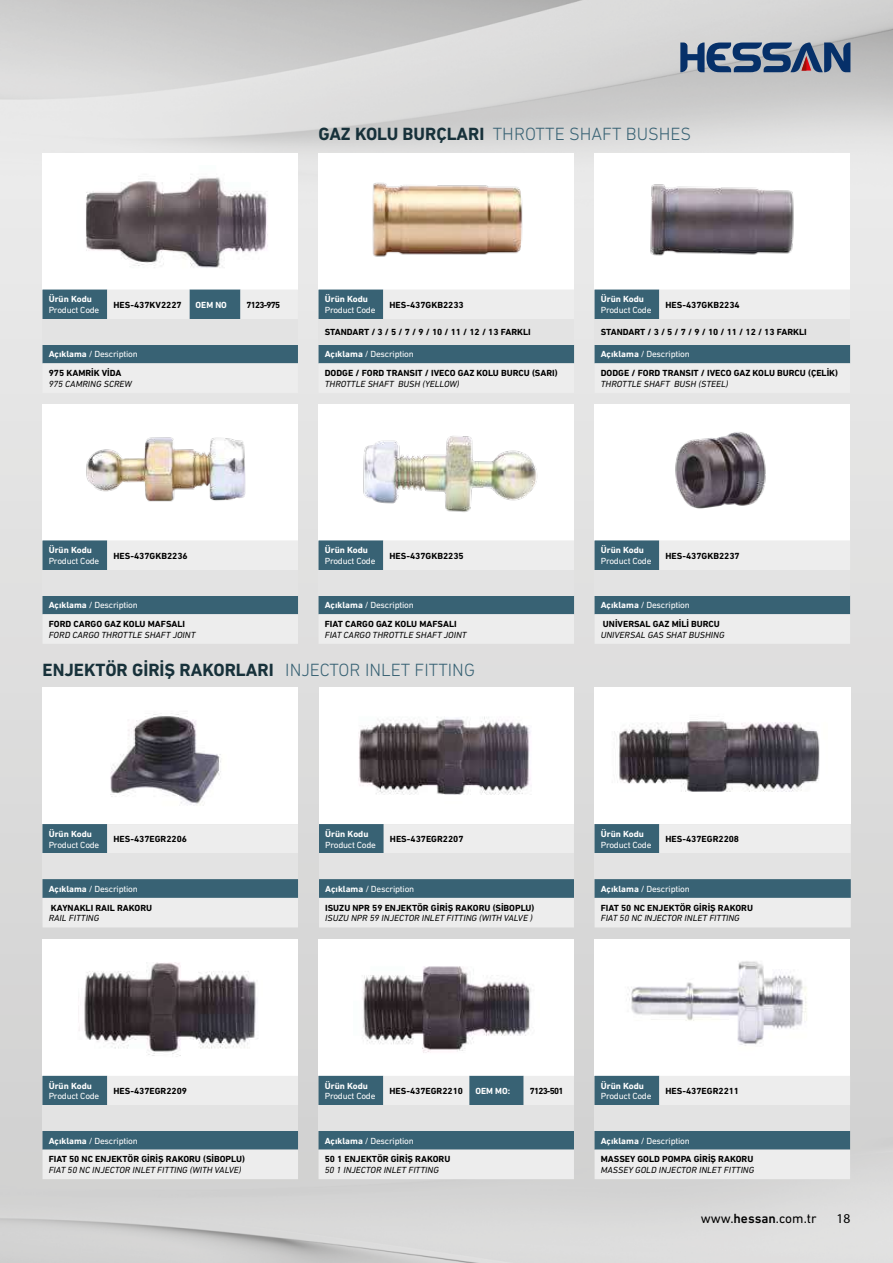
<style>
.page{position:relative;width:893px;height:1263px;background:#fff}
.page>*{position:absolute;margin:0;border:0;box-sizing:border-box;transform-origin:0 0}
.t1{font:700 18px "DIN Next LT Pro";color:#17313a}
.t2{font:300 18px "DIN Next LT Pro";color:#386274}
.t3{font:13.5px "DIN Next LT Pro";color:#000}
.t4{font:13.5px "Myriad Pro";color:#000}
.t5{font:700 9px/18.8px "DIN Next LT Pro";color:#000}
.t6{font:italic 9px "DIN Next LT Pro";color:#000}
.t7{font:9px "DIN Next LT Pro";letter-spacing:-.025em;color:#fff}
.t8{font:700 9px "DIN Next LT Pro";color:#fff}
.s1{font-weight:700;color:#17313a}
.s2{color:#fff}
.s3{font-weight:400;color:#fff}
.s4{font-weight:300;color:#386274}
.s5{font-weight:500}
</style>
<div class="page">
<img style="left:0;top:0;width:893px;height:1263px">
<svg style="left:680px;top:43px;width:170px;height:29px;background:#566b8c"></svg>
<div style="left:43px;top:153px;width:255px;height:137px;background:#fff"></div>
<svg style="left:43px;top:290px;width:255px;height:103px;background:#a3b4bb"></svg>
<div style="left:43px;top:319px;width:255px;height:26px;background:#e3e3e3"></div>
<img style="left:86px;top:177px;width:182px;height:91px">
<div style="left:595px;top:404px;width:255px;height:136px;background:#fff"></div>
<svg style="left:595px;top:540px;width:255px;height:104px;background:#b2bfc5"></svg>
<div style="left:595px;top:570px;width:255px;height:25px;background:#e3e3e3"></div>
<img style="left:675px;top:432px;width:91px;height:77px">
<div style="left:319px;top:404px;width:255px;height:136px;background:#fff"></div>
<svg style="left:319px;top:540px;width:255px;height:104px;background:#b2bfc5"></svg>
<div style="left:319px;top:570px;width:255px;height:25px;background:#e3e3e3"></div>
<img style="left:363px;top:436px;width:175px;height:76px">
<div style="left:595px;top:153px;width:255px;height:137px;background:#fff"></div>
<svg style="left:595px;top:290px;width:255px;height:103px;background:#b1bfc4"></svg>
<div style="left:595px;top:319px;width:255px;height:26px;background:#e3e3e3"></div>
<img style="left:650px;top:184px;width:144px;height:72px">
<div style="left:319px;top:153px;width:255px;height:137px;background:#fff"></div>
<svg style="left:319px;top:290px;width:255px;height:103px;background:#b1bfc4"></svg>
<div style="left:319px;top:319px;width:255px;height:26px;background:#e3e3e3"></div>
<img style="left:372px;top:182px;width:151px;height:75px">
<div style="left:43px;top:404px;width:255px;height:136px;background:#fff"></div>
<svg style="left:43px;top:540px;width:255px;height:104px;background:#b2bfc5"></svg>
<div style="left:43px;top:570px;width:255px;height:25px;background:#e3e3e3"></div>
<img style="left:86px;top:437px;width:160px;height:65px">
<div style="left:43px;top:939px;width:255px;height:137px;background:#fff"></div>
<svg style="left:43px;top:1076px;width:255px;height:103px;background:#b0bec4"></svg>
<div style="left:43px;top:1105px;width:255px;height:26px;background:#e3e3e3"></div>
<img style="left:79px;top:962px;width:179px;height:95px">
<div style="left:319px;top:688px;width:255px;height:136px;background:#fff"></div>
<svg style="left:319px;top:824px;width:255px;height:103px;background:#b0bec4"></svg>
<div style="left:319px;top:854px;width:255px;height:25px;background:#e3e3e3"></div>
<img style="left:358px;top:716px;width:173px;height:79px">
<div style="left:595px;top:688px;width:256px;height:136px;background:#fff"></div>
<svg style="left:595px;top:824px;width:256px;height:103px;background:#b0bec4"></svg>
<div style="left:595px;top:854px;width:256px;height:25px;background:#e3e3e3"></div>
<img style="left:614px;top:721px;width:206px;height:71px">
<div style="left:43px;top:688px;width:255px;height:136px;background:#fff"></div>
<svg style="left:43px;top:824px;width:255px;height:103px;background:#b0bec4"></svg>
<div style="left:43px;top:854px;width:255px;height:25px;background:#e3e3e3"></div>
<img style="left:110px;top:713px;width:111px;height:93px">
<div style="left:319px;top:939px;width:255px;height:137px;background:#fff"></div>
<svg style="left:319px;top:1076px;width:255px;height:103px;background:#a1b3ba"></svg>
<div style="left:319px;top:1105px;width:255px;height:26px;background:#e3e3e3"></div>
<img style="left:362px;top:966px;width:169px;height:87px">
<div style="left:595px;top:939px;width:255px;height:137px;background:#fff"></div>
<svg style="left:595px;top:1076px;width:255px;height:103px;background:#b0bec4"></svg>
<div style="left:595px;top:1105px;width:255px;height:26px;background:#e3e3e3"></div>
<img style="left:627px;top:961px;width:180px;height:85px">
<h1 class="t2" style="left:319px;top:123px;width:374px"><span class="s1">GAZ KOLU BURÇLARI</span> THROTTE SHAFT BUSHES</h1>
<p class="t8" style="left:49px;top:294px;width:45px">Ürün Kodu</p>
<p class="t7" style="left:49px;top:305px;width:52px">Product Code</p>
<p class="t5" style="left:113px;top:295px;width:70px">HES-437KV2227</p>
<p class="t8" style="left:196px;top:299px;width:33px">OEM NO</p>
<p class="t5" style="left:247px;top:295px;width:35px">7123-975</p>
<p class="t5" style="left:49px;top:345px;width:91px"><span class="s2">Açıklama</span> <span class="s3">/ Description<br></span>975 KAMRİK VİDA</p>
<p class="t6" style="left:49px;top:379px;width:85px">975 CAMRING SCREW</p>
<p class="t8" style="left:325px;top:294px;width:45px">Ürün Kodu</p>
<p class="t7" style="left:325px;top:305px;width:52px">Product Code</p>
<p class="t5" style="left:389px;top:295px;width:76px">HES-437GKB2233</p>
<p class="t5" style="left:325px;top:323px;width:208px">STANDART / 3 / 5 / 7 / 9 / 10 / 11 / 12 / 13 FARKLI</p>
<p class="t5" style="left:325px;top:345px;width:234px"><span class="s2">Açıklama</span> <span class="s3">/ Description<br></span>DODGE / FORD TRANSIT / IVECO GAZ KOLU BURCU (SARI)</p>
<p class="t6" style="left:325px;top:379px;width:136px">THROTTLE SHAFT BUSH (YELLOW)</p>
<p class="t8" style="left:601px;top:294px;width:45px">Ürün Kodu</p>
<p class="t7" style="left:601px;top:305px;width:52px">Product Code</p>
<p class="t5" style="left:665px;top:295px;width:76px">HES-437GKB2234</p>
<p class="t5" style="left:601px;top:323px;width:208px">STANDART / 3 / 5 / 7 / 9 / 10 / 11 / 12 / 13 FARKLI</p>
<p class="t5" style="left:601px;top:345px;width:239px"><span class="s2">Açıklama</span> <span class="s3">/ Description<br></span>DODGE / FORD TRANSIT / IVECO GAZ KOLU BURCU (ÇELİK)</p>
<p class="t6" style="left:601px;top:379px;width:129px">THROTTLE SHAFT BUSH (STEEL)</p>
<p class="t8" style="left:49px;top:545px;width:45px">Ürün Kodu</p>
<p class="t7" style="left:49px;top:556px;width:52px">Product Code</p>
<p class="t5" style="left:113px;top:546px;width:76px">HES-437GKB2236</p>
<p class="t8" style="left:325px;top:545px;width:45px">Ürün Kodu</p>
<p class="t7" style="left:325px;top:556px;width:52px">Product Code</p>
<p class="t5" style="left:389px;top:546px;width:76px">HES-437GKB2235</p>
<p class="t8" style="left:601px;top:545px;width:45px">Ürün Kodu</p>
<p class="t7" style="left:601px;top:556px;width:52px">Product Code</p>
<p class="t5" style="left:665px;top:546px;width:76px">HES-437GKB2237</p>
<p class="t5" style="left:49px;top:596px;width:138px"><span class="s2">Açıklama</span> <span class="s3">/ Description<br></span>FORD CARGO GAZ KOLU MAFSALI</p>
<p class="t6" style="left:49px;top:629px;width:148px">FORD CARGO THROTTLE SHAFT JOINT</p>
<p class="t5" style="left:325px;top:596px;width:134px"><span class="s2">Açıklama</span> <span class="s3">/ Description<br></span>FIAT CARGO GAZ KOLU MAFSALI</p>
<p class="t6" style="left:325px;top:629px;width:143px">FIAT CARGO THROTTLE SHAFT JOINT</p>
<p class="t5" style="left:601px;top:596px;width:121px"><span class="s2">Açıklama</span> <span class="s3">/ Description<br></span>UNİVERSAL GAZ MİLİ BURCU</p>
<p class="t6" style="left:601px;top:629px;width:125px">UNIVERSAL GAS SHAT BUSHING</p>
<h1 class="t1" style="left:43px;top:659px;width:434px">ENJEKTÖR GİRİŞ RAKORLARI <span class="s4">INJECTOR INLET FITTING</span></h1>
<p class="t8" style="left:49px;top:828px;width:45px">Ürün Kodu</p>
<p class="t7" style="left:49px;top:839px;width:52px">Product Code</p>
<p class="t5" style="left:113px;top:830px;width:75px">HES-437EGR2206</p>
<p class="t8" style="left:325px;top:828px;width:45px">Ürün Kodu</p>
<p class="t7" style="left:325px;top:839px;width:52px">Product Code</p>
<p class="t5" style="left:390px;top:830px;width:75px">HES-437EGR2207</p>
<p class="t8" style="left:601px;top:828px;width:45px">Ürün Kodu</p>
<p class="t7" style="left:601px;top:839px;width:52px">Product Code</p>
<p class="t5" style="left:665px;top:830px;width:75px">HES-437EGR2208</p>
<p class="t5" style="left:49px;top:879px;width:105px"><span class="s2">Açıklama</span> <span class="s3">/ Description<br></span>KAYNAKLI RAIL RAKORU</p>
<p class="t6" style="left:49px;top:913px;width:52px">RAIL FITTING</p>
<p class="t5" style="left:325px;top:879px;width:211px"><span class="s2">Açıklama</span> <span class="s3">/ Description<br></span>ISUZU NPR 59 ENJEKTÖR GİRİŞ RAKORU (SİBOPLU)</p>
<p class="t6" style="left:325px;top:913px;width:209px">ISUZU NPR 59 INJECTOR INLET FITTING (WITH VALVE )</p>
<p class="t5" style="left:601px;top:879px;width:154px"><span class="s2">Açıklama</span> <span class="s3">/ Description<br></span>FIAT 50 NC ENJEKTÖR GİRİŞ RAKORU</p>
<p class="t6" style="left:601px;top:913px;width:141px">FIAT 50 NC INJECTOR INLET FITTING</p>
<p class="t8" style="left:49px;top:1080px;width:45px">Ürün Kodu</p>
<p class="t7" style="left:49px;top:1091px;width:52px">Product Code</p>
<p class="t5" style="left:113px;top:1081px;width:75px">HES-437EGR2209</p>
<p class="t8" style="left:325px;top:1080px;width:45px">Ürün Kodu</p>
<p class="t7" style="left:325px;top:1091px;width:52px">Product Code</p>
<p class="t5" style="left:389px;top:1081px;width:75px">HES-437EGR2210</p>
<p class="t8" style="left:475px;top:1086px;width:36px">OEM MO:</p>
<p class="t5" style="left:530px;top:1081px;width:35px">7123-501</p>
<p class="t8" style="left:601px;top:1080px;width:45px">Ürün Kodu</p>
<p class="t7" style="left:601px;top:1091px;width:52px">Product Code</p>
<p class="t5" style="left:665px;top:1081px;width:75px">HES-437EGR2211</p>
<p class="t5" style="left:49px;top:1131px;width:198px"><span class="s2">Açıklama</span> <span class="s3">/ Description<br></span>FIAT 50 NC ENJEKTÖR GİRİŞ RAKORU (SİBOPLU)</p>
<p class="t6" style="left:49px;top:1165px;width:194px">FIAT 50 NC INJECTOR INLET FITTING (WITH VALVE)</p>
<p class="t5" style="left:325px;top:1131px;width:127px"><span class="s2">Açıklama</span> <span class="s3">/ Description<br></span>50 1 ENJEKTÖR GİRİŞ RAKORU</p>
<p class="t6" style="left:325px;top:1165px;width:116px">50 1 INJECTOR INLET FITTING</p>
<p class="t5" style="left:601px;top:1131px;width:154px"><span class="s2">Açıklama</span> <span class="s3">/ Description<br></span>MASSEY GOLD POMPA GİRİŞ RAKORU</p>
<p class="t6" style="left:601px;top:1165px;width:155px">MASSEY GOLD INJECTOR INLET FITTING</p>
<h2 class="t3" style="left:701px;top:1211px;width:117px">www.<span class="s5">hessan</span>.com.tr</h2>
<h2 class="t4" style="left:837px;top:1210px;width:15px">18</h2>
</div>
